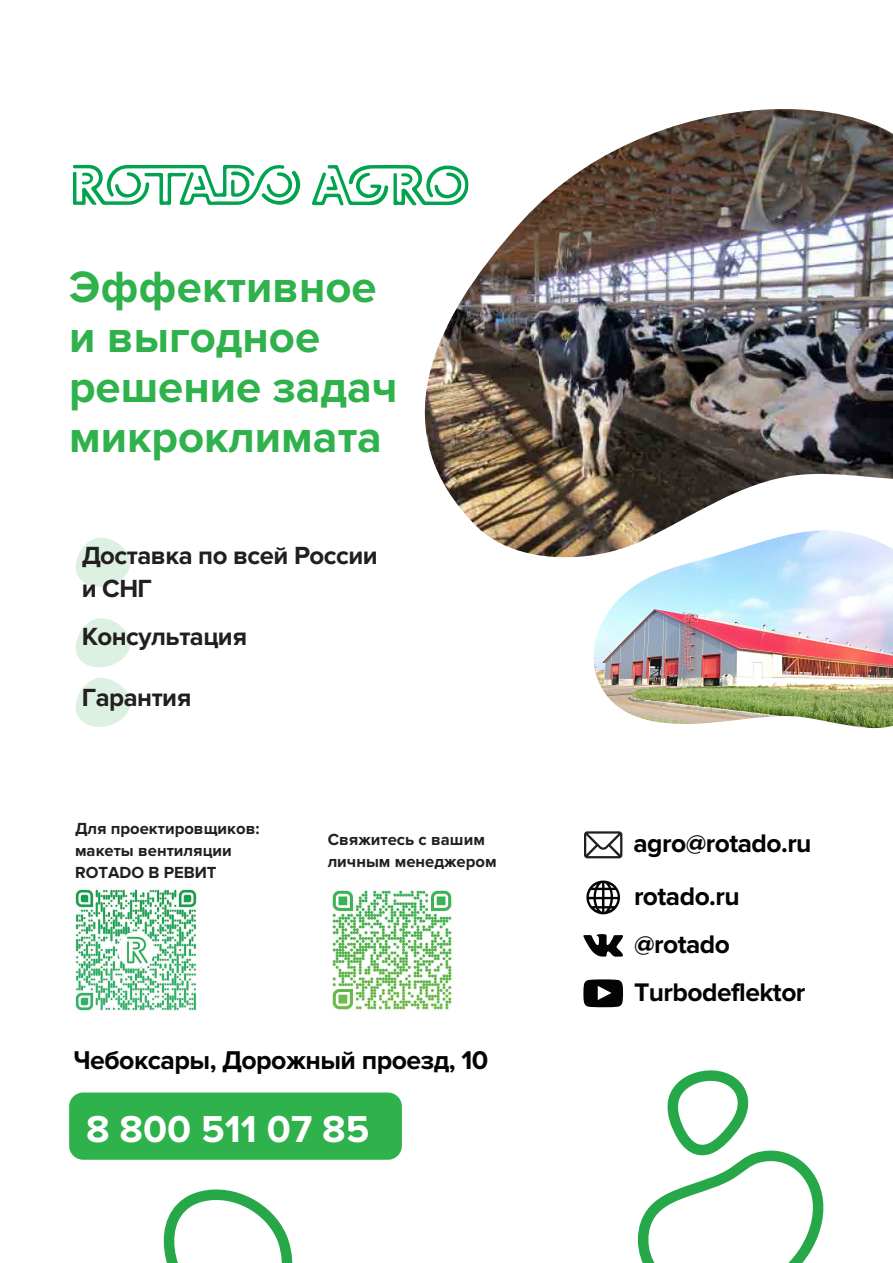
<style>
.page{position:relative;width:893px;height:1263px;background:#fff}
.page>*{position:absolute;margin:0;border:0;box-sizing:border-box;transform-origin:0 0}
.t1{font:700 45.45px/49.9px "Proxima Nova";color:#2fb14b}
.t2{font:700 38.85px "Proxima Nova";color:#fff}
.t3{font:700 26.7px "Proxima Nova";letter-spacing:-.02em;color:#040503}
.t4{font:700 26.4px/48px "Proxima Nova";letter-spacing:-.02em;color:#040503}
.t5{font:700 25.8px/33.5px "Proxima Nova";letter-spacing:-.02em;color:#231f20}
.t6{font:700 16.65px/22.2px "Proxima Nova";color:#231f20}
</style>
<div class="page">
<svg style="left:638px;top:1070px;width:186px;height:193px"></svg>
<svg style="left:163px;top:1189px;width:130px;height:74px"></svg>
<svg style="left:76px;top:538px;width:54px;height:49px"></svg>
<svg style="left:76px;top:618px;width:54px;height:49px"></svg>
<svg style="left:76px;top:678px;width:54px;height:49px"></svg>
<div style="left:69px;top:1092px;width:333px;height:68px;background:#2fb14b;border-radius:14px"></div>
<svg style="left:312px;top:165px;width:73px;height:41px"></svg>
<svg style="left:73px;top:164px;width:228px;height:41px"></svg>
<svg style="left:586px;top:880px;width:34px;height:34px"></svg>
<svg style="left:584px;top:831px;width:38px;height:27px"></svg>
<svg style="left:583px;top:934px;width:40px;height:23px"></svg>
<svg style="left:583px;top:979px;width:40px;height:28px"></svg>
<img style="left:332px;top:890px;width:121px;height:121px">
<img style="left:75px;top:889px;width:122px;height:122px">
<img style="left:593px;top:557px;width:300px;height:172px">
<img style="left:385px;top:109px;width:508px;height:448px">
<h1 class="t1" style="left:69px;top:263px;width:330px">Эффективное и выгодное решение задач микроклимата</h1>
<h3 class="t5" style="left:82px;top:539px;width:298px">Доставка по всей России и СНГ</h3>
<h3 class="t5" style="left:82px;top:620px;width:167px">Консультация</h3>
<h3 class="t5" style="left:82px;top:681px;width:111px">Гарантия</h3>
<p class="t6" style="left:75px;top:817px;width:186px">Для проектировщиков: макеты вентиляции<br>ROTADO В РЕВИТ</p>
<p class="t6" style="left:328px;top:828px;width:170px">Свяжитесь с вашим личным менеджером</p>
<h3 class="t3" style="left:73px;top:1044px;width:416px">Чебоксары, Дорожный проезд, 10</h3>
<h2 class="t2" style="left:86px;top:1106px;width:285px">8 800 511 07 85</h2>
<h3 class="t4" style="left:633px;top:820px;width:180px">agro@rotado.ru</h3>
<h3 class="t4" style="left:634px;top:872px;width:107px">rotado.ru</h3>
<h3 class="t4" style="left:634px;top:920px;width:173px">@rotado<br>Turbodeflektor</h3>
</div>
